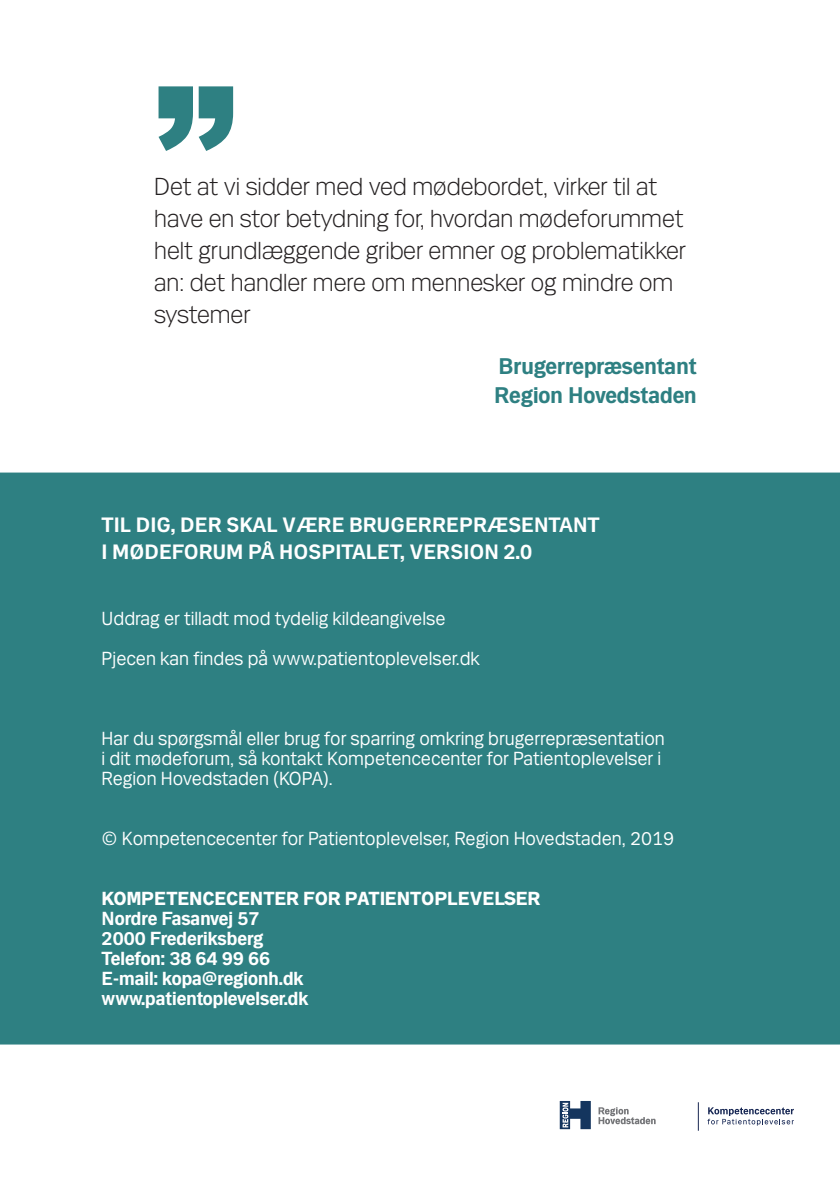
<style>
.page{position:relative;width:840px;height:1191px;background:#fff}
.page>*{position:absolute;margin:0;border:0;box-sizing:border-box;transform-origin:0 0}
.t1{font:900 162px "Arial";color:#2e8082}
.t2{font:300 26px/32px "Mari";color:#231f20}
.t3{font:700 24px "Mari";color:#2e8082}
.t4{font:700 22px "Mari";color:#fff}
.t5{font:20px/20px "Mari";color:#fff}
.t6{font:700 20px "Mari";color:#fff}
.t7{font:800 20px "Mari";letter-spacing:.015em;color:#fff}
</style>
<div class="page">
<div style="left:0;top:472px;width:839px;height:572px;background:#2e8082"></div>
<svg style="left:697px;top:1102px;width:1px;height:28px"></svg>
<svg style="left:707px;top:1107px;width:86px;height:18px"></svg>
<svg style="left:598px;top:1107px;width:57px;height:17px"></svg>
<svg style="left:559px;top:1101px;width:31px;height:28px"></svg>
<p class="t1" style="left:154px;top:29px;width:82px">”</p>
<p class="t2" style="left:154px;top:169px;width:533px">Det at vi sidder med ved mødebordet, virker til at have en stor betydning for, hvordan mødeforummet helt grundlæggende griber emner og problematikker an: det handler mere om mennesker og mindre om systemer</p>
<p class="t3" style="left:498px;top:352px;width:199px">Brugerrepræsentant</p>
<p class="t3" style="left:494px;top:381px;width:204px">Region Hovedstaden</p>
<p class="t4" style="left:102px;top:512px;width:499px">TIL DIG, DER SKAL VÆRE BRUGERREPRÆSENTANT</p>
<p class="t4" style="left:102px;top:538px;width:432px">I MØDEFORUM PÅ HOSPITALET, VERSION 2.0</p>
<p class="t5" style="left:102px;top:608px;width:345px">Uddrag er tilladt mod tydelig kildeangivelse</p>
<p class="t5" style="left:102px;top:648px;width:379px">Pjecen kan findes på www.patientoplevelser.dk</p>
<p class="t5" style="left:102px;top:728px;width:564px">Har du spørgsmål eller brug for sparring omkring brugerrepræsentation</p>
<p class="t5" style="left:102px;top:748px;width:560px">i dit mødeforum, så kontakt Kompetencecenter for Patientoplevelser i<br>Region Hovedstaden (KOPA).</p>
<p class="t5" style="left:102px;top:828px;width:573px">© Kompetencecenter for Patientoplevelser, Region Hovedstaden, 2019</p>
<p class="t7" style="left:102px;top:886px;width:440px">KOMPETENCECENTER FOR PATIENTOPLEVELSER</p>
<p class="t6" style="left:102px;top:907px;width:159px">Nordre Fasanvej 57</p>
<p class="t6" style="left:102px;top:927px;width:163px">2000 Frederiksberg</p>
<p class="t6" style="left:102px;top:947px;width:170px">Telefon: 38 64 99 66</p>
<p class="t6" style="left:102px;top:967px;width:203px">E-mail: kopa@regionh.dk</p>
<p class="t6" style="left:102px;top:987px;width:208px">www.patientoplevelser.dk</p>
</div>
